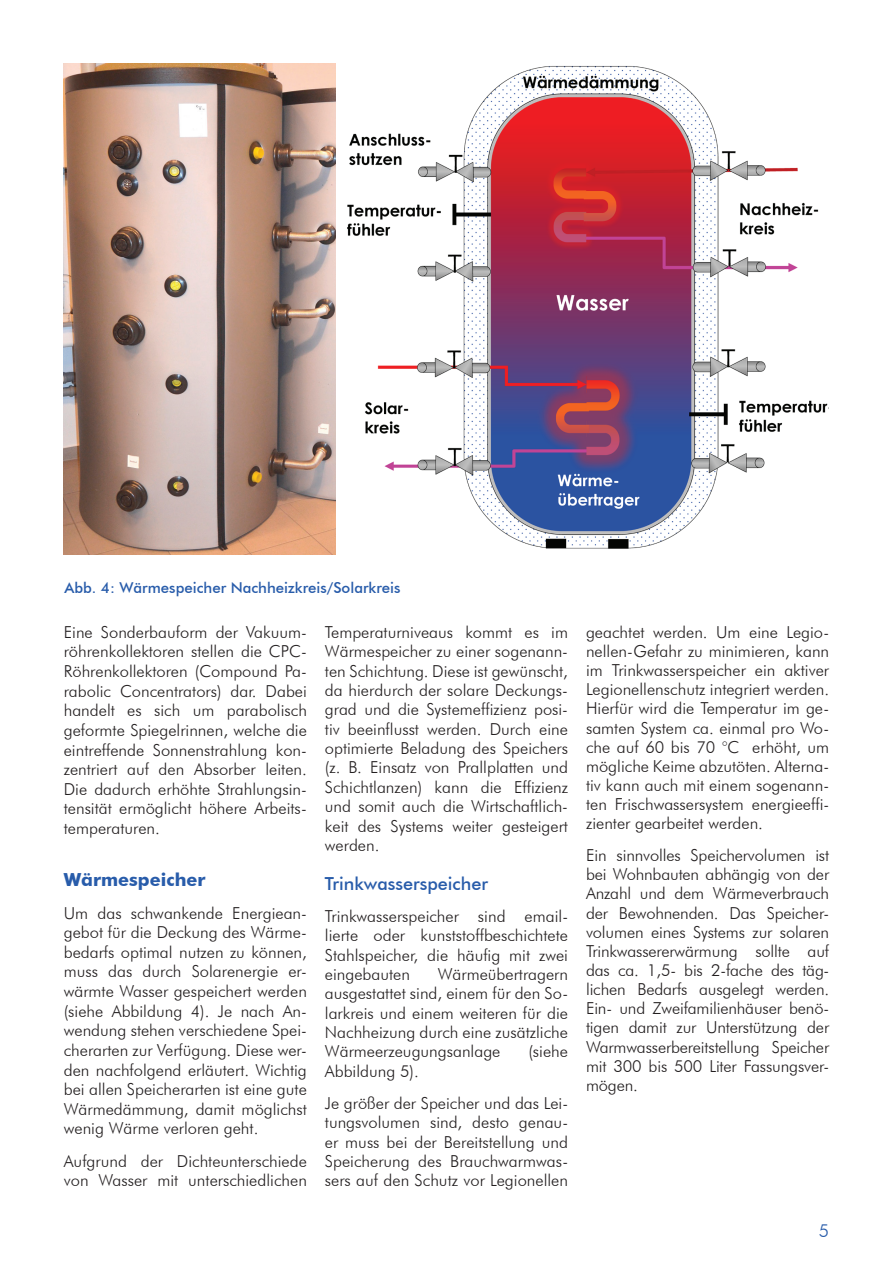
<style>
.page{position:relative;width:893px;height:1263px;background:#fff}
.page>*{position:absolute;margin:0;border:0;box-sizing:border-box;transform-origin:0 0}
.t1{font:500 18px "Futura BT";color:#285caa}
.t2{font:700 18px "Futura BT";color:#285caa}
.t3{font:300 18px "Futura BT";color:#285caa}
.t4{font:300 16.5px/19.6px "Futura BT";color:#231f20;text-align:justify}
.t5{font:500 15px "Futura BT";color:#285caa}
</style>
<div class="page">
<img style="left:64px;top:64px;width:272px;height:490px">
<img style="left:347px;top:66px;width:481px;height:483px">
<p class="t5" style="left:65px;top:579px;width:337px">Abb. 4: Wärmespeicher Nachheizkreis/Solarkreis</p>
<p class="t4" style="left:64px;top:622px;width:245px">Eine Sonderbauform der Vakuum&shy;röhrenkollektoren stellen die CPC-Röhrenkollektoren (Compound Pa&shy;rabolic Concentrators) dar. Dabei handelt es sich um parabolisch geformte Spiegelrinnen, welche die eintreffende Sonnenstrahlung kon&shy;zentriert auf den Absorber leiten.<br>Die dadurch erhöhte Strahlungsin&shy;tensität ermöglicht höhere Arbeits&shy;temperaturen.</p>
<p class="t2" style="left:64px;top:869px;width:143px">Wärmespeicher</p>
<p class="t4" style="left:64px;top:903px;width:245px">Um das schwankende Energiean&shy;gebot für die Deckung des Wärme&shy;bedarfs optimal nutzen zu können, muss das durch Solarenergie er&shy;wärmte Wasser gespeichert werden (siehe Abbildung 4). Je nach An&shy;wendung stehen verschiedene Spei&shy;cherarten zur Verfügung. Diese wer&shy;den nachfolgend erläutert. Wichtig bei allen Speicherarten ist eine gute Wärmedämmung, damit möglichst wenig Wärme verloren geht.</p>
<p class="t4" style="left:64px;top:1151px;width:245px">Aufgrund der Dichteunterschiede von Wasser mit unterschiedlichen</p>
<p class="t4" style="left:325px;top:622px;width:245px">Temperaturniveaus kommt es im Wärmespeicher zu einer sogenann&shy;ten Schichtung. Diese ist gewünscht, da hierdurch der solare Deckungs&shy;grad und die Systemeffizienz posi&shy;tiv beeinflusst werden. Durch eine optimierte Beladung des Speichers (z. B. Einsatz von Prallplatten und Schichtlanzen) kann die Effizienz und somit auch die Wirtschaftlich&shy;keit des Systems weiter gesteigert werden.</p>
<p class="t1" style="left:325px;top:872px;width:165px">Trinkwasserspeicher</p>
<p class="t4" style="left:325px;top:906px;width:245px">Trinkwasserspeicher sind email&shy;lierte oder kunststoffbeschichtete Stahlspeicher, die häufig mit zwei eingebauten</p>
<p class="t4" style="left:325px;top:964px;width:245px;text-indent:113px">Wärmeübertragern ausgestattet sind, einem für den So&shy;larkreis und einem weiteren für die Nachheizung durch eine zusätzliche Wärmeerzeugungsanlage</p>
<p class="t4" style="left:528px;top:1042px;width:41px">(siehe</p>
<p class="t4" style="left:325px;top:1055px;width:245px;line-height:32.1px">Abbildung 5).<br>Je größer der Speicher und das Lei-</p>
<p class="t4" style="left:325px;top:1113px;width:245px">tungsvolumen sind, desto genau&shy;er muss bei der Bereitstellung und Speicherung des Brauchwarmwas&shy;sers auf den Schutz vor Legionellen</p>
<p class="t4" style="left:586px;top:622px;width:245px;line-height:19.2px">geachtet werden. Um eine Legio&shy;nellen-Gefahr zu minimieren, kann im Trinkwasserspeicher ein aktiver Legionellenschutz integriert werden.<br>Hierfür wird die Temperatur im ge&shy;samten System ca. einmal pro Wo&shy;che auf 60 bis 70 °C erhöht, um mögliche Keime abzutöten. Alterna&shy;tiv kann auch mit einem sogenann&shy;ten Frischwassersystem energieeffi&shy;zienter gearbeitet werden.</p>
<p class="t4" style="left:586px;top:845px;width:245px;line-height:19.2px">Ein sinnvolles Speichervolumen ist bei Wohnbauten abhängig von der Anzahl und dem Wärmeverbrauch der Bewohnenden. Das Speicher&shy;volumen eines Systems zur solaren Trinkwassererwärmung sollte auf das ca. 1,5- bis 2-fache des täg&shy;lichen Bedarfs ausgelegt werden.<br>Ein- und Zweifamilienhäuser benö&shy;tigen damit zur Unterstützung der Warmwasserbereitstellung Speicher mit 300 bis 500 Liter Fassungsver&shy;mögen.</p>
<p class="t3" style="left:819px;top:1220px;width:12px">5</p>
</div>
